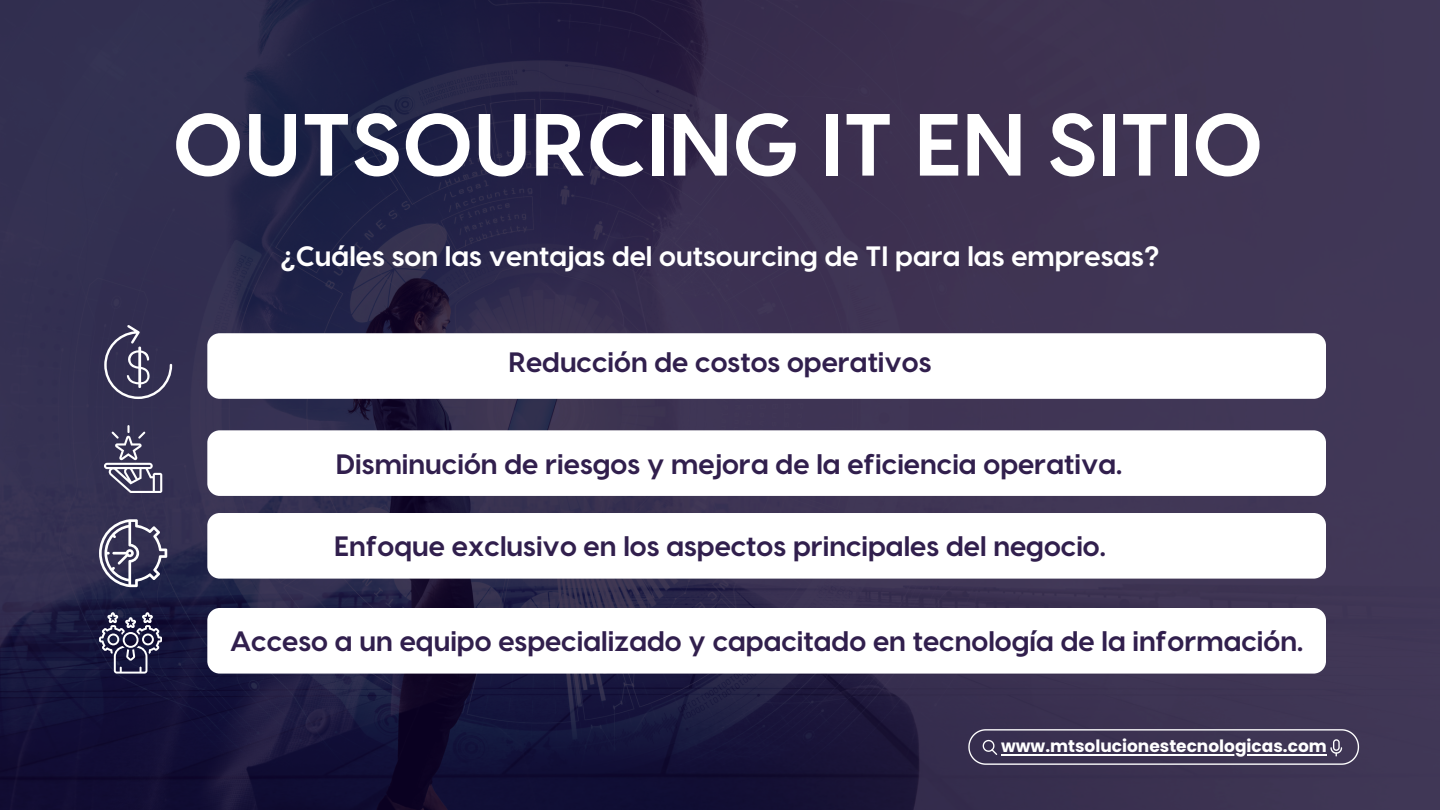
<style>
.page{position:relative;width:1440px;height:810px;background:#fff}
.page>*{position:absolute;margin:0;border:0;box-sizing:border-box;transform-origin:0 0}
.t1{font:700 88px "Visby CF";color:#fff}
.t2{font:700 28px "Visby CF";color:#311f4d}
.t3{font:700 28px "Visby CF";color:#fff}
.t4{font:700 17px "Poppins";color:#fff}
</style>
<div class="page">
<img style="left:0;top:0;width:1440px;height:810px">
<div style="left:207px;top:333px;width:1119px;height:66px;background:#fff;border-radius:12px"></div>
<div style="left:207px;top:430px;width:1119px;height:66px;background:#fff;border-radius:12px"></div>
<div style="left:207px;top:513px;width:1119px;height:66px;background:#fff;border-radius:12px"></div>
<div style="left:207px;top:608px;width:1119px;height:66px;background:#fff;border-radius:12px"></div>
<svg style="left:104px;top:325px;width:68px;height:74px"></svg>
<svg style="left:104px;top:425px;width:58px;height:68px"></svg>
<svg style="left:99px;top:519px;width:68px;height:68px"></svg>
<svg style="left:99px;top:612px;width:63px;height:62px"></svg>
<svg style="left:968px;top:729px;width:391px;height:36px"></svg>
<hr style="left:1001px;top:754px;width:326px;height:1px;background:#fff">
<p class="t1" style="left:172px;top:87px;width:1093px">OUTSOURCING IT EN SITIO</p>
<h1 class="t3" style="left:281px;top:238px;width:880px">¿Cuáles son las ventajas del outsourcing de TI para las empresas?</h1>
<p class="t2" style="left:508px;top:344px;width:425px">Reducción de costos operativos</p>
<p class="t2" style="left:336px;top:445px;width:788px">Disminución de riesgos y mejora de la eficiencia operativa.</p>
<h2 class="t2" style="left:334px;top:528px;width:773px">Enfoque exclusivo en los aspectos principales del negocio.</h2>
<p class="t2" style="left:230px;top:623px;width:1075px">Acceso a un equipo especializado y capacitado en tecnología de la información.</p>
<p class="t4" style="left:1001px;top:735px;width:327px">www.mtsolucionestecnologicas.com</p>
</div>
